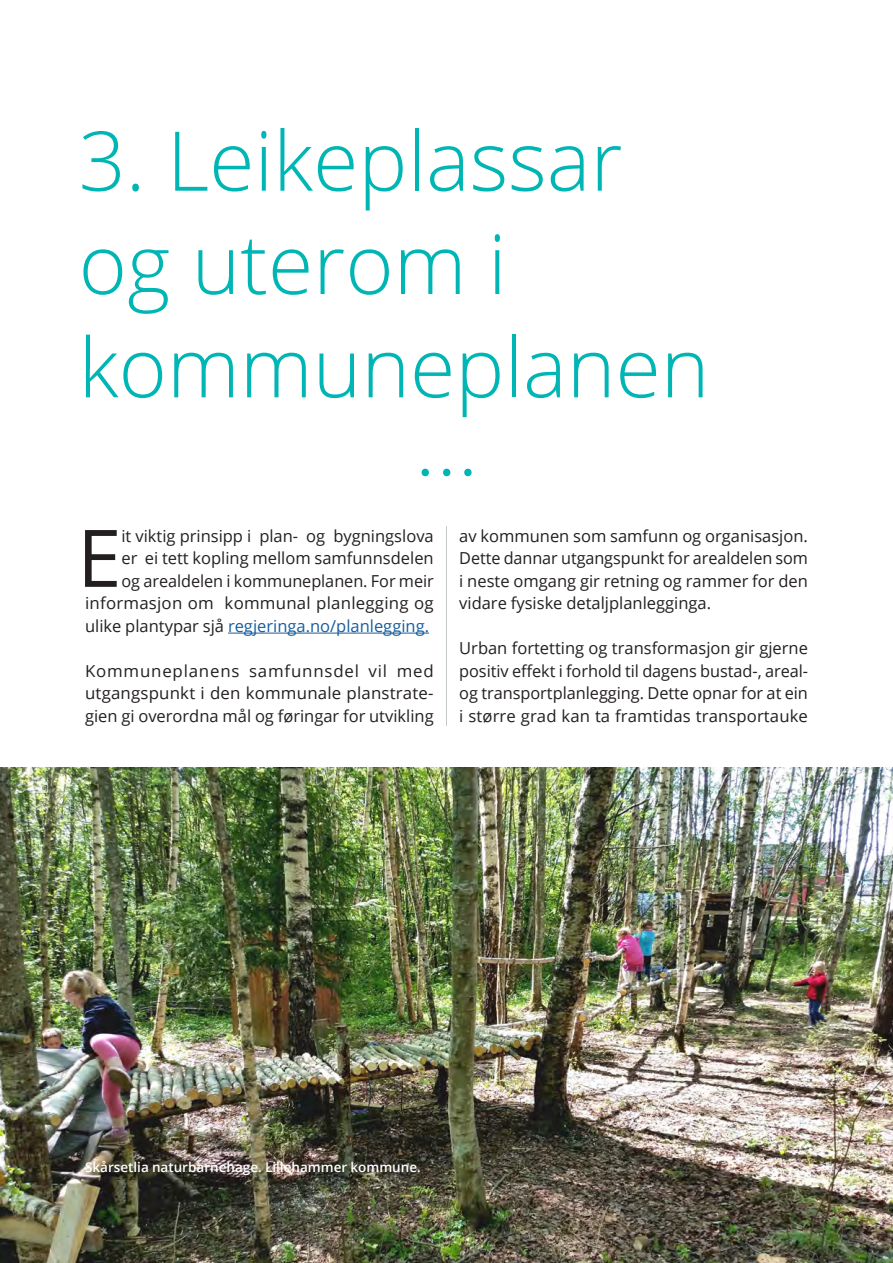
<style>
.page{position:relative;width:893px;height:1263px;background:#fff}
.page>*{position:absolute;margin:0;border:0;box-sizing:border-box;transform-origin:0 0}
.Overskrift_1_NY{font:300 82.5px "Open Sans";color:#00b6b5}
.Brødtekst{font:79.5px "Open Sans";color:#231f20}
.Tre_prikker_-_orange{font:66px "Minion Pro";color:#00b6b5}
.Brødtekst-2{font:16.5px/22.5px "Open Sans";color:#231f20;text-align:justify}
.Bildetekst_11{font:600 13.5px "Open Sans";color:#fff}
.s1{color:#175d9e}
</style>
<div class="page">
<hr style="left:228px;top:633px;width:201px;height:1px;background:#175d9e">
<hr style="left:446px;top:526px;width:1px;height:200px;background:#c4cac9">
<img style="left:0;top:767px;width:893px;height:496px">
<h1 class="Overskrift_1_NY" style="left:79px;top:104px;width:545px">3. Leikeplassar</h1>
<h1 class="Overskrift_1_NY" style="left:79px;top:208px;width:429px">og uterom i</h1>
<h1 class="Overskrift_1_NY" style="left:79px;top:311px;width:632px">kommuneplanen</h1>
<p class="Tre_prikker_-_orange" style="left:415px;top:410px;width:66px">…</p>
<p class="Brødtekst-2" style="left:85px;top:524px;width:350px;text-align:right">it viktig prinsipp i plan- og bygningslova<br>er ei tett kopling mellom samfunnsdelen<br>og arealdelen i kommuneplanen. For meir informasjon om kommunal planlegging og ulike plantypar sjå <span class="s1">regjeringa.no/planlegging.</span></p>
<p class="Brødtekst-2" style="left:85px;top:659px;width:350px">Kommuneplanens samfunnsdel vil med utgangspunkt i den kommunale planstrate&shy;gien gi overordna mål og føringar for utvikling</p>
<p class="Brødtekst" style="left:77px;top:503px;width:46px">E</p>
<p class="Brødtekst-2" style="left:459px;top:524px;width:350px">av kommunen som samfunn og organisasjon.<br>Dette dannar utgangspunkt for arealdelen som i neste omgang gir retning og rammer for den vidare fysiske detaljplanlegginga.</p>
<p class="Brødtekst-2" style="left:459px;top:637px;width:350px">Urban fortetting og transformasjon gir gjerne positiv effekt i forhold til dagens bustad-, areal&shy;og transportplanlegging. Dette opnar for at ein i større grad kan ta framtidas transportauke</p>
<p class="Bildetekst_11" style="left:85px;top:1158px;width:337px">Skårsetlia naturbarnehage. Lillehammer kommune.</p>
</div>
